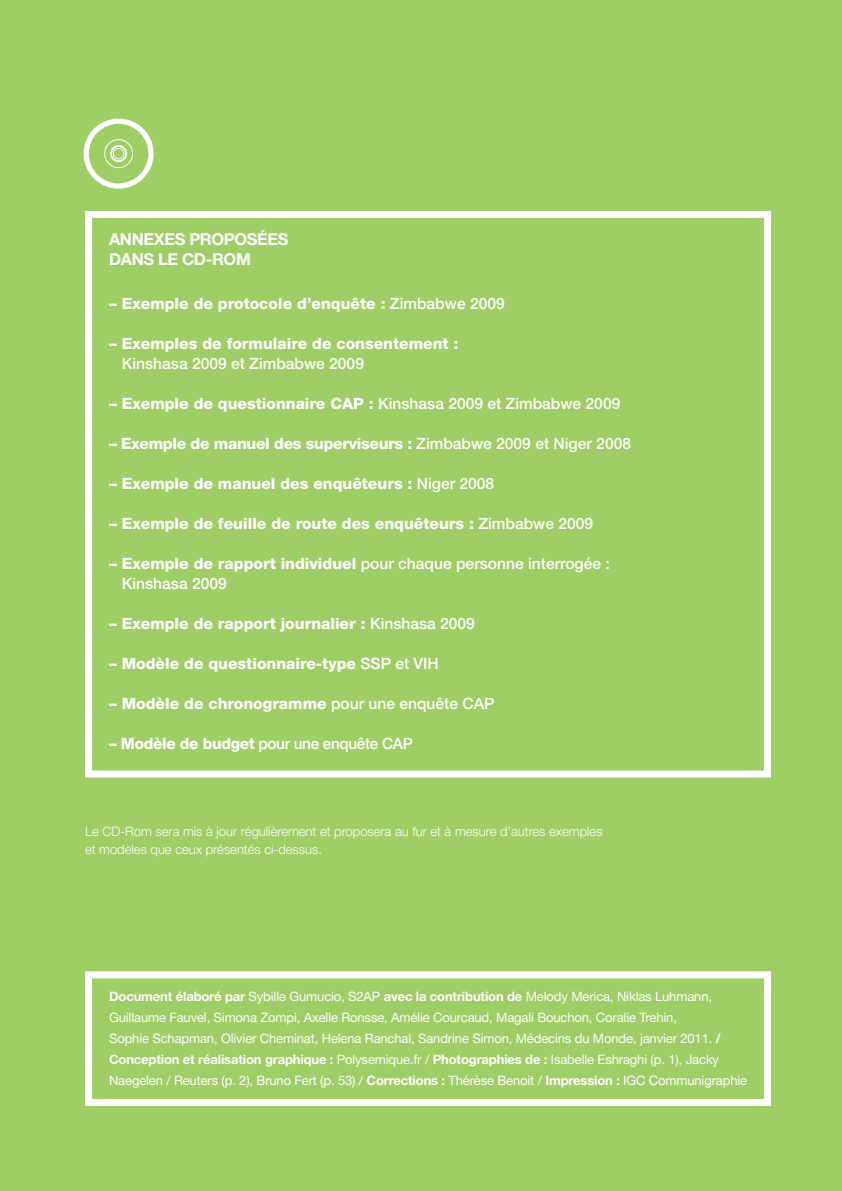
<style>
.page{position:relative;width:842px;height:1191px;background:#9fce66}
.page>*{position:absolute;margin:0;border:0;box-sizing:border-box;transform-origin:0 0}
.t1{font:700 16.4px "Helvetica Neue";letter-spacing:-.02em;color:#fff}
.t2{font:800 15.6px "Helvetica Neue";color:#fff}
.t3{font:500 15.6px/20px "Helvetica Neue";color:#fff}
.t4{font:800 15.6px "Helvetica Neue";letter-spacing:-.02em;color:#fff}
.t5{font:500 15.6px "Helvetica Neue";letter-spacing:-.02em;color:#fff}
.t6{font:13px/21px "Helvetica Neue";letter-spacing:-.01em;color:#fff}
.t7{font:300 13px/18px "Helvetica Neue";color:#fff}
.s1{font-weight:500}
.s2{font-weight:800}
.s3{font-weight:700}
</style>
<div class="page">
<div style="left:85px;top:971px;width:686px;height:135px;border:7px solid #fff"></div>
<div style="left:85px;top:211px;width:686px;height:566px;border:7px solid #fff"></div>
<div style="left:84px;top:119px;width:70px;height:70px;border:5px solid #fff;border-radius:50%"></div>
<div style="left:113px;top:148px;width:11px;height:11px;border:1px solid #fff;border-radius:50%"></div>
<div style="left:110px;top:145px;width:17px;height:17px;border:2px solid #fff;border-radius:50%"></div>
<div style="left:104px;top:139px;width:29px;height:29px;border:1px solid #fff;border-radius:50%"></div>
<p class="t1" style="left:109px;top:229px;width:138px">ANN EXES PROPOSÉ</p>
<p class="t1" style="left:268px;top:229px;width:22px">ES</p>
<p class="t1" style="left:109px;top:249px;width:143px">DANS LE CD-ROM</p>
<p class="t2" style="left:109px;top:294px;width:397px">– Exemple de protocole d’enquête : <span class="s1">Zimbabwe 2009</span></p>
<p class="t2" style="left:109px;top:334px;width:351px">– Exemples de formulaire de consentement :</p>
<p class="t3" style="left:122px;top:353px;width:244px">Kinshasa 2009 et Zimbabwe 2009</p>
<p class="t2" style="left:109px;top:394px;width:513px">– Exemple de questionnaire CAP : <span class="s1">Kinshasa 2009 et Zimbabwe 2009</span></p>
<p class="t4" style="left:109px;top:434px;width:523px">– Exemple de manuel des superviseurs : <span class="s1">Zimbabwe 2009 et Niger 2008</span></p>
<p class="t2" style="left:109px;top:474px;width:387px">– Exemple de manuel des enquêteurs : <span class="s1">Niger 2008</span></p>
<p class="t2" style="left:109px;top:514px;width:486px">– Exemple de feuille de route des enquêteurs : <span class="s1">Zimbabwe 2009</span></p>
<p class="t3" style="left:122px;top:553px;width:490px;text-indent:-13px"><span class="s2">– Exemple de rapport individuel</span> pour chaque personne interrogée :<br>Kinshasa 2009</p>
<p class="t2" style="left:109px;top:614px;width:367px">– Exemple de rapport journalier : <span class="s1">Kinshasa 2009</span></p>
<p class="t2" style="left:109px;top:654px;width:331px">– Modèle de questionnaire-type <span class="s1">SSP et VIH</span></p>
<p class="t2" style="left:109px;top:694px;width:387px">– Modèle de chronogramme <span class="s1">pour une enquête CAP</span></p>
<p class="t5" style="left:109px;top:734px;width:305px"><span class="s2">– Modèle de budget</span> pour une enquête CAP</p>
<p class="t7" style="left:85px;top:822px;width:519px">Le CD-Rom sera mis à jour régulièrement et proposera au fur et à mesure d’autres exemples et modèles que ceux présentés ci-dessus.</p>
<p class="t6" style="left:109px;top:985px;width:640px"><span class="s3">Document élaboré par</span> Sybille Gumucio, S2AP <span class="s3">avec la contribution de</span> Melody Merica, Niklas Luhmann, Guillaume Fauvel, Simona Zompi, Axelle Ronsse, Amélie Courcaud, Magali Bouchon, Coralie Trehin,<br>Sophie Schapman, Olivier Cheminat, Helena Ranchal, Sandrine Simon, Médecins du Monde, janvier 2011. <span class="s3">/ Conception et réalisation graphique :</span> Polysemique.fr / <span class="s3">Photographies de :</span> Isabelle Eshraghi (p. 1), Jacky Naegelen / Reuters (p. 2), Bruno Fert (p. 53) / <span class="s3">Corrections :</span> Thérèse Benoit / <span class="s3">Impression :</span> I GC Communigraphie</p>
</div>
